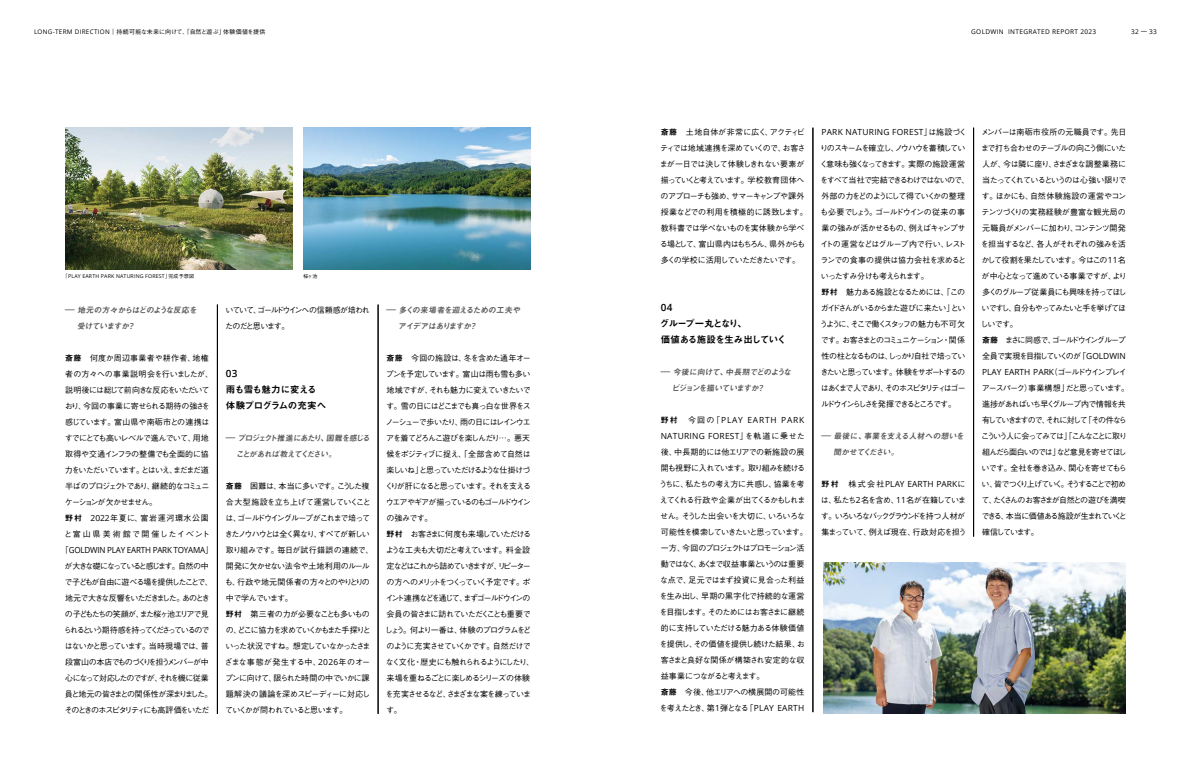
<style>
.page{position:relative;width:1191px;height:766px;background:#fff}
.page>*{position:absolute;margin:0;border:0;box-sizing:border-box;transform-origin:0 0}
.t1{font:600 10px "Open Sans";color:#000}
.t2{font:9.5px/16px "Midashi Go Pr 6 N MB31";letter-spacing:-.065em;color:#000}
.t3{font:8.4px/16px "Open Sans";letter-spacing:.03em;color:#000}
.t4{font:8.4px "Open Sans";color:#000}
.t5{font:8.4px "Open Sans";letter-spacing:-.025em;color:#000;scale:.96 1}
.t6{font:500 8px/16px "Gothic BBB Pr 6 N";letter-spacing:-.125em;color:#000}
.t7{font:500 8px/16px "Gothic BBB Pr 6 N";letter-spacing:-.105em;color:#000}
.t8{font:500 8px/16px "Gothic BBB Pr 6 N";letter-spacing:-.075em;color:#000}
.t9{font:500 8px/16px "Gothic BBB Pr 6 N";letter-spacing:-.085em;color:#000}
.t10{font:500 8px/16px "Gothic BBB Pr 6 N";letter-spacing:-.055em;color:#000}
.t11{font:500 8px/16px "Gothic BBB Pr 6 N";letter-spacing:-.14em;color:#000}
.t12{font:500 8px/16px "Gothic BBB Pr 6 N";letter-spacing:-.13em;color:#000}
.t13{font:500 8px/16px "Gothic BBB Pr 6 N";letter-spacing:-.08em;color:#000}
.t14{font:8px/16px "Midashi Go Pr 6 N MB31";color:#595757;scale:1.2 1}
.t15{font:500 8px/16px "Gothic BBB Pr 6 N";letter-spacing:-.135em;color:#000}
.t16{font:6.5px "Open Sans";letter-spacing:.05em;color:#000}
.t17{font:500 6px "Gothic BBB Pr 6 N";letter-spacing:.005em;color:#000}
.t18{font:5.2px "Open Sans";letter-spacing:.03em;color:#000}
.t19{font:500 5px "Gothic BBB Pr 6 N";color:#000}
.s1{font-family:"Open Sans";font-weight:400;font-size:6.3px}
.s2{font-family:"Gothic BBB Pr 6 N";font-weight:500;font-size:5px}
.s3{font-family:"Open Sans";font-weight:600;font-size:8.4px}
.s4{font-family:"Midashi Go Pr 6 N MB31";font-weight:400}
.s5{font-family:"Open Sans";font-weight:400;font-size:8.4px}
.s6{font-family:"Gothic BBB Pr 6 N";font-weight:500;font-size:8px}
.s7{font-family:"Midashi Go Pr 6 N MB31";font-size:8px}
</style>
<div class="page">
<hr style="left:217px;top:304px;width:1px;height:409px;background:#000">
<hr style="left:378px;top:304px;width:1px;height:409px;background:#000">
<hr style="left:812px;top:128px;width:1px;height:584px;background:#000">
<hr style="left:973px;top:128px;width:1px;height:408px;background:#000">
<img style="left:823px;top:562px;width:302px;height:151px">
<img style="left:65px;top:128px;width:227px;height:141px">
<img style="left:303px;top:128px;width:227px;height:141px">
<p class="t17" style="left:34px;top:27px;width:233px"><span class="s1">LONG-TERM DIRECTION</span>｜持続可能な未来に向けて、「自然と遊ぶ」体験価値を提供</p>
<p class="t16" style="left:971px;top:27px;width:126px">GOLDWIN INTEGRATED REPORT 2023</p>
<p class="t16" style="left:1131px;top:27px;width:27px">32 — 33</p>
<p class="t18" style="left:63px;top:273px;width:133px"><span class="s2">「</span>PLAY EARTH PARK NATURING FOREST<span class="s2">」完成予想図</span></p>
<p class="t19" style="left:303px;top:272px;width:15px">桜ヶ池</p>
<p class="t14" style="left:77px;top:301px;width:103px;text-indent:-12px">̶ 地元の方々からはどのような反応を受けていますか<span class="s3">?</span></p>
<p class="t10" style="left:64px;top:349px;width:151px"><span class="s4">斎藤　</span>何度か周辺事業者や耕作者、地権者の方々への事業説明会を行いましたが、説明後には総じて前向きな反応をいただいており、今回の事業に寄せられる期待の強さを感じています。富山県や南砺市との連携はすでにとても高いレベルで進んでいて、用地取得や交通インフラの整備でも全面的に協力をいただいています。とはいえ、まだまだ道半ばのプロジェクトであり、継続的なコミュニケーションが欠かせません。<br><span class="s4">野村　</span><span class="s5">2022</span>年夏に、富岩運河環水公園と富山県美術館で開催したイベント</p>
<p class="t5" style="left:61px;top:544px;width:159px"><span class="s6">「</span>GOLDWIN PLAY EARTH PARK TOYAMA<span class="s6">」</span></p>
<p class="t11" style="left:64px;top:557px;width:150px">が大きな礎になっていると感じます。自然の中で子どもが自由に遊べる場を提供したことで、地元で大きな反響をいただきました。あのときの子どもたちの笑顔が、また桜ヶ池エリアで見られるという期待感を持ってくださっているのではないかと思っています。当時現場では、普段富山の本店でものづくりを担うメンバーが中心になって対応したのですが、それを機に従業員と地元の皆さまとの関係性が深まりました。そのときのホスピタリティにも高評価をいただ</p>
<p class="t15" style="left:225px;top:301px;width:146px">いていて、ゴールドウインへの信頼感が培われたのだと思います。</p>
<p class="t1" style="left:226px;top:366px;width:13px">03</p>
<p class="t2" style="left:226px;top:380px;width:102px">雨も雪も魅力に変える体験プログラムの充実へ</p>
<p class="t14" style="left:236px;top:429px;width:115px;text-indent:-11px">̶ プロジェクト推進にあたり、困難を感じることがあれば教えてください。</p>
<p class="t9" style="left:225px;top:477px;width:150px"><span class="s4">斎藤　</span>困難は、本当に多いです。こうした複合大型施設を立ち上げて運営していくことは、ゴールドウイングループがこれまで培ってきたノウハウとは全く異なり、すべてが新しい取り組みです。毎日が試行錯誤の連続で、開発に欠かせない法令や土地利用のルールも、行政や地元関係者の方々とのやりとりの中で学んでいます。<br><span class="s4">野村　</span>第三者の力が必要なことも多いものの、どこに協力を求めていくかもまた手探りといった状況ですね。想定していなかったさまざまな事態が発生する中、<span class="s5">2026</span>年のオープンに向けて、限られた時間の中でいかに課題解決の議論を深めスピーディーに対応していくかが問われていると思います。</p>
<p class="t14" style="left:398px;top:301px;width:105px;text-indent:-12px">̶ 多くの来場者を迎えるための工夫やアイデアはありますか<span class="s3">?</span></p>
<p class="t6" style="left:385px;top:349px;width:151px"><span class="s4">斎藤　</span>今回の施設は、冬を含めた通年オープンを予定しています。富山は雨も雪も多い地域ですが、それも魅力に変えていきたいです。雪の日にはどこまでも真っ白な世界をスノーシューで歩いたり、雨の日にはレインウエアを着てどろんこ遊びを楽しんだり…。悪天候をポジティブに捉え、「全部含めて自然は楽しいね」と思っていただけるような仕掛けづくりが肝になると思っています。それを支えるウエアやギアが揃っているのもゴールドウインの強みです。<br><span class="s4">野村　</span>お客さまに何度も来場していただけるような工夫も大切だと考えています。料金設定などはこれから詰めていきますが、リピーターの方へのメリットをつくっていく予定です。ポイント連携などを通じて、まずゴールドウインの会員の皆さまに訪れていただくことも重要でしょう。何より一番は、体験のプログラムをどのように充実させていくかです。自然だけでなく文化・歴史にも触れられるようにしたり、来場を重ねるごとに楽しめるシリーズの体験を充実させるなど、さまざまな案を練っています。</p>
<p class="t13" style="left:660px;top:123px;width:149px"><span class="s4">斎藤　</span>土地自体が非常に広く、アクティビティでは地域連携を深めていくので、お客さまが一日では決して体験しきれない要素が揃っていくと考えています。学校教育団体へのアプローチも強め、サマーキャンプや課外授業などでの利用を積極的に誘致します。教科書では学べないものを実体験から学べる場として、富山県内はもちろん、県外からも多くの学校に活用していただきたいです。</p>
<p class="t1" style="left:660px;top:300px;width:13px">04</p>
<p class="t2" style="left:660px;top:315px;width:128px">グループ一丸となり、<br>価値ある施設を生み出していく</p>
<p class="t14" style="left:672px;top:363px;width:102px;text-indent:-11px">̶ 今後に向けて、中長期でどのようなビジョンを描いていますか<span class="s3">?</span></p>
<p class="t3" style="left:660px;top:411px;width:146px"><span class="s7">野村　</span><span class="s6">今回の「</span>PLAY EARTH PARK<br>NATURING FOREST<span class="s6">」を軌道に乗せた</span></p>
<p class="t8" style="left:659px;top:443px;width:150px">後、中長期的には他エリアでの新施設の展開も視野に入れています。取り組みを続けるうちに、私たちの考え方に共感し、協業を考えてくれる行政や企業が出てくるかもしれません。そうした出会いを大切に、いろいろな可能性を模索していきたいと思っています。一方、今回のプロジェクトはプロモーション活動ではなく、あくまで収益事業というのは重要な点で、足元ではまず投資に見合った利益を生み出し、早期の黒字化で持続的な運営を目指します。そのためにはお客さまに継続的に支持していただける魅力ある体験価値を提供し、その価値を提供し続けた結果、お客さまと良好な関係が構築され安定的な収益事業につながると考えます。<br><span class="s4">斎藤　</span>今後、他エリアへの横展開の可能性を考えたとき、第<span class="s5">1</span>弾となる「<span class="s5">PLAY EARTH</span></p>
<p class="t3" style="left:821px;top:123px;width:147px">PARK NATURING FOREST<span class="s6">」は施設づく</span></p>
<p class="t6" style="left:820px;top:139px;width:151px">りのスキームを確立し、ノウハウを蓄積していく意味も強くなってきます。実際の施設運営をすべて当社で完結できるわけではないので、外部の力をどのようにして得ていくかの整理も必要でしょう。ゴールドウインの従来の事業の強みが活かせるもの、例えばキャンプサイトの運営などはグループ内で行い、レストランでの食事の提供は協力会社を求めるといったすみ分けも考えられます。<br><span class="s4">野村　</span>魅力ある施設となるためには、「このガイドさんがいるからまた遊びに来たい」というように、そこで働くスタッフの魅力も不可欠です。お客さまとのコミュニケーション・関係性の柱となるものは、しっかり自社で培っていきたいと思っています。体験をサポートするのはあくまで人であり、そのホスピタリティはゴールドウインらしさを発揮できるところです。</p>
<p class="t14" style="left:833px;top:427px;width:112px;text-indent:-12px">̶ 最後に、事業を支える人材への想いを聞かせてください。</p>
<p class="t4" style="left:821px;top:478px;width:146px"><span class="s7">野村　</span><span class="s6">株式会社</span>PLAY EARTH PARK<span class="s6">に</span></p>
<p class="t7" style="left:821px;top:491px;width:147px">は、私たち<span class="s5">2</span>名を含め、<span class="s5">11</span>名が在籍しています。いろいろなバックグラウンドを持つ人材が集まっていて、例えば現在、行政対応を担う</p>
<p class="t7" style="left:980px;top:123px;width:148px">メンバーは南砺市役所の元職員です。先日まで打ち合わせのテーブルの向こう側にいた人が、今は隣に座り、さまざまな調整業務に当たってくれているというのは心強い限りです。ほかにも、自然体験施設の運営やコンテンツづくりの実務経験が豊富な観光局の元職員がメンバーに加わり、コンテンツ開発を担当するなど、各人がそれぞれの強みを活かして役割を果たしています。今はこの<span class="s5">1 1</span> 名が中心となって進めている事業ですが、より多くのグループ従業員にも興味を持ってほしいですし、自分もやってみたいと手を挙げてほしいです。<br><span class="s4">斎藤　</span>まさに同感で、ゴールドウイングループ全員で実現を目指していくのが「<span class="s5">GOLDWIN</span></p>
<p class="t4" style="left:982px;top:366px;width:146px">PLAY EARTH PARK<span class="s6">（ゴールドウインプレイ</span></p>
<p class="t12" style="left:981px;top:379px;width:149px">アースパーク）事業構想」だと思っています。進捗があればいち早くグループ内で情報を共有していきますので、それに対して「その件ならこういう人に会ってみては」「こんなことに取り組んだら面白いのでは」など意見を寄せてほしいです。全社を巻き込み、関心を寄せてもらい、皆でつくり上げていく。そうすることで初めて、たくさんのお客さまが自然との遊びを満喫できる、本当に価値ある施設が生まれていくと確信しています。</p>
</div>
